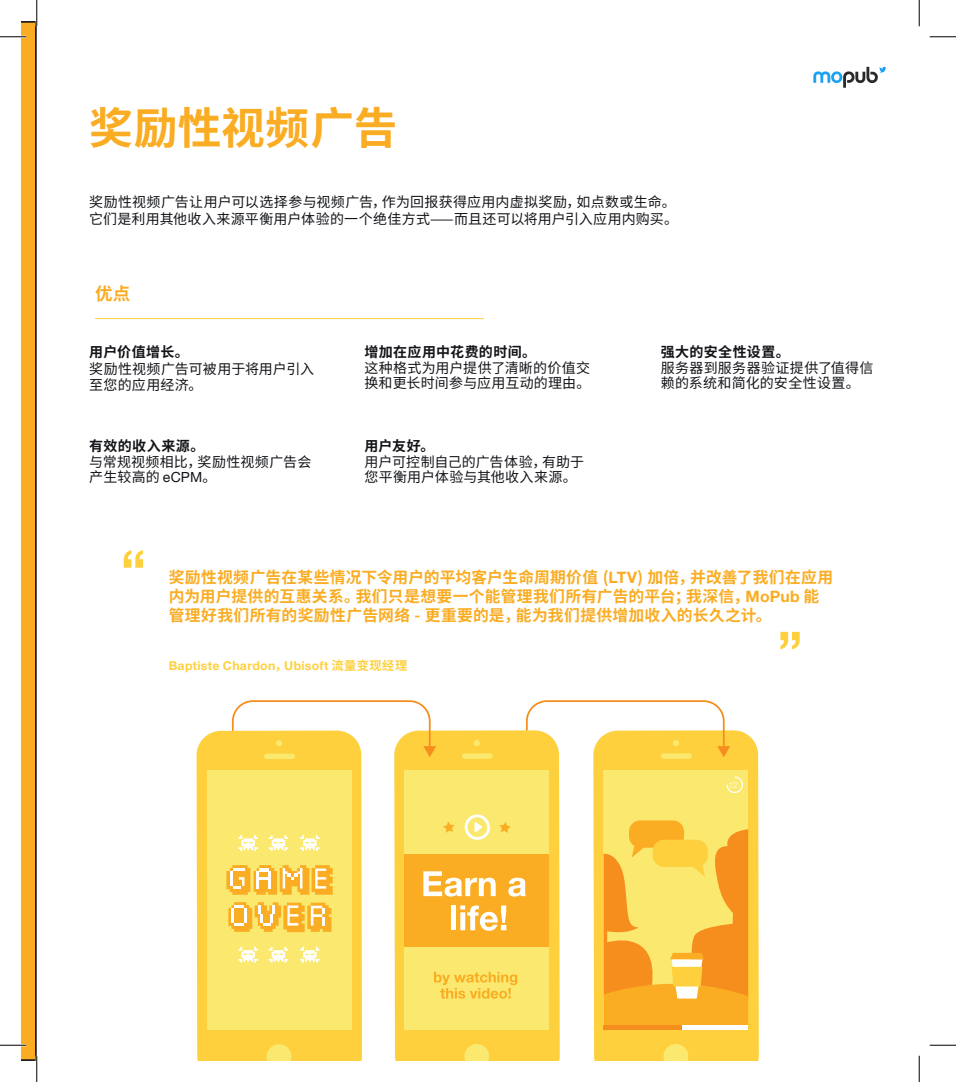
<style>
.page{position:relative;width:956px;height:1082px;background:#fff}
.page>*{position:absolute;margin:0;border:0;box-sizing:border-box;transform-origin:0 0}
.t1{font:700 54.25px "Helvetica Neue LT Pro";color:#fed03e}
.t2{font:700 43.75px "Noto Sans CJ Ksc";letter-spacing:.01em;color:#faac22}
.t3{font:700 17.5px "Noto Sans CJ Ksc";color:#faac22}
.t4{font:700 15.75px/18.9px "Noto Sans CJ Ksc";letter-spacing:.015em;color:#faac22}
.t5{font:14px/15.8px "Noto Sans CJ Ksc";letter-spacing:.01em;color:#121418}
.t6{font:700 14px "Noto Sans CJ Ksc";letter-spacing:.02em;color:#121418}
.t7{font:700 12.25px "Helvetica Neue";letter-spacing:.025em;color:#fed03e}
.t8{font:300 8.75px "Helvetica Neue";color:#fff}
.s1{font-family:"Helvetica Neue LT Pro"}
.s2{font-family:"Noto Sans CJ Ksc"}
</style>
<div class="page">
<svg style="left:196px;top:730px;width:166px;height:330px;background:#fdd247"></svg>
<svg style="left:266px;top:1044px;width:25px;height:16px"></svg>
<div style="left:264px;top:753px;width:31px;height:6px;background:#fbe86e;border-radius:3px"></div>
<div style="left:207px;top:770px;width:144px;height:259px;background:#fbe86e"></div>
<svg style="left:238px;top:835px;width:20px;height:16px"></svg>
<svg style="left:269px;top:835px;width:19px;height:16px"></svg>
<svg style="left:300px;top:835px;width:20px;height:16px"></svg>
<svg style="left:238px;top:946px;width:20px;height:16px"></svg>
<svg style="left:269px;top:946px;width:19px;height:16px"></svg>
<svg style="left:300px;top:946px;width:20px;height:16px"></svg>
<svg style="left:226px;top:865px;width:107px;height:29px;background:#fbc558"></svg>
<svg style="left:228px;top:902px;width:103px;height:30px"></svg>
<div style="left:394px;top:730px;width:165px;height:330px;background:#fed03e"></div>
<svg style="left:464px;top:1043px;width:25px;height:17px"></svg>
<div style="left:473px;top:740px;width:7px;height:6px;background:#fbe86e;border-radius:50%"></div>
<div style="left:462px;top:753px;width:30px;height:6px;background:#fbe86e;border-radius:3px"></div>
<div style="left:404px;top:770px;width:145px;height:259px;background:#fbe86e"></div>
<div style="left:404px;top:854px;width:145px;height:93px;background:#faac22"></div>
<svg style="left:423px;top:871px;width:72px;height:25px"></svg>
<svg style="left:508px;top:877px;width:18px;height:19px"></svg>
<div style="left:451px;top:905px;width:5px;height:25px;background:#fff"></div>
<svg style="left:460px;top:905px;width:46px;height:25px"></svg>
<svg style="left:434px;top:972px;width:83px;height:26px"></svg>
<svg style="left:464px;top:814px;width:26px;height:25px"></svg>
<svg style="left:499px;top:822px;width:12px;height:11px"></svg>
<svg style="left:443px;top:822px;width:11px;height:10px"></svg>
<div style="left:593px;top:730px;width:165px;height:330px;background:#fed03e"></div>
<svg style="left:663px;top:1043px;width:25px;height:17px"></svg>
<div style="left:661px;top:753px;width:30px;height:6px;background:#fbe86e;border-radius:3px"></div>
<div style="left:603px;top:770px;width:145px;height:259px;background:#fbe86e"></div>
<svg style="left:726px;top:776px;width:17px;height:17px"></svg>
<svg style="left:603px;top:820px;width:145px;height:204px"></svg>
<div style="left:603px;top:1024px;width:145px;height:5px;background:#fff"></div>
<div style="left:603px;top:1024px;width:79px;height:5px;background:#f68e1e"></div>
<svg style="left:232px;top:700px;width:204px;height:57px"></svg>
<svg style="left:526px;top:700px;width:204px;height:57px"></svg>
<hr style="left:95px;top:318px;width:389px;height:1px;background:#fed03e">
<svg style="left:813px;top:67px;width:73px;height:21px"></svg>
<svg style="left:929px;top:36px;width:27px;height:1px"></svg>
<svg style="left:929px;top:1044px;width:27px;height:1px"></svg>
<svg style="left:0;top:0;width:37px;height:1082px"></svg>
<svg style="left:918px;top:0;width:1px;height:26px"></svg>
<svg style="left:918px;top:1055px;width:1px;height:27px"></svg>
<p class="t2" style="left:89px;top:103px;width:310px">奖励性视频广告</p>
<p class="t5" style="left:89px;top:194px;width:590px;line-height:16.8px">奖励性视频广告让用户可以选择参与视频广告，作为回报获得应用内虚拟奖励，如点数或生命。它们是利用其他收入来源平衡用户体验的一个绝佳方式——而且还可以将用户引入应用内购买。</p>
<p class="t3" style="left:95px;top:284px;width:37px">优点</p>
<p class="t6" style="left:89px;top:344px;width:101px">用户价值增长。</p>
<p class="t5" style="left:89px;top:361px;width:226px">奖励性视频广告可被用于将用户引入至您的应用经济。</p>
<p class="t6" style="left:89px;top:438px;width:117px">有效的收入来源。</p>
<p class="t5" style="left:89px;top:454px;width:224px">与常规视频相比，奖励性视频广告会产生较高的 <span class="s1">eCPM</span>。</p>
<p class="t6" style="left:364px;top:344px;width:173px">增加在应用中花费的时间。</p>
<p class="t5" style="left:364px;top:360px;width:227px">这种格式为用户提供了清晰的价值交换和更长时间参与应用互动的理由。</p>
<p class="t6" style="left:364px;top:438px;width:71px">用户友好。</p>
<p class="t5" style="left:364px;top:454px;width:221px">用户可控制自己的广告体验，有助于您平衡用户体验与其他收入来源。</p>
<p class="t6" style="left:660px;top:344px;width:130px">强大的安全性设置。</p>
<p class="t5" style="left:660px;top:360px;width:214px">服务器到服务器验证提供了值得信赖的系统和简化的安全性设置。</p>
<p class="t1" style="left:121px;top:536px;width:27px">“</p>
<p class="t4" style="left:169px;top:568px;width:666px">奖励性视频广告在某些情况下令用户的平均客户生命周期价值 (<span class="s1">LTV</span>) 加倍，并改善了我们在应用内为用户提供的互惠关系。我们只是想要一个能管理我们所有广告的平台；我深信，<span class="s1">MoPub</span> 能管理好我们所有的奖励性广告网络 - 更重要的是，能为我们提供增加收入的长久之计。</p>
<p class="t7" style="left:169px;top:656px;width:240px">Baptiste Chardon<span class="s2">，</span>Ubisoft <span class="s2">流量变现经理</span></p>
<p class="t1" style="left:802px;top:663px;width:27px;rotate:-180deg">“</p>
<p class="t8" style="left:728px;top:777px;width:11px">12</p>
</div>
